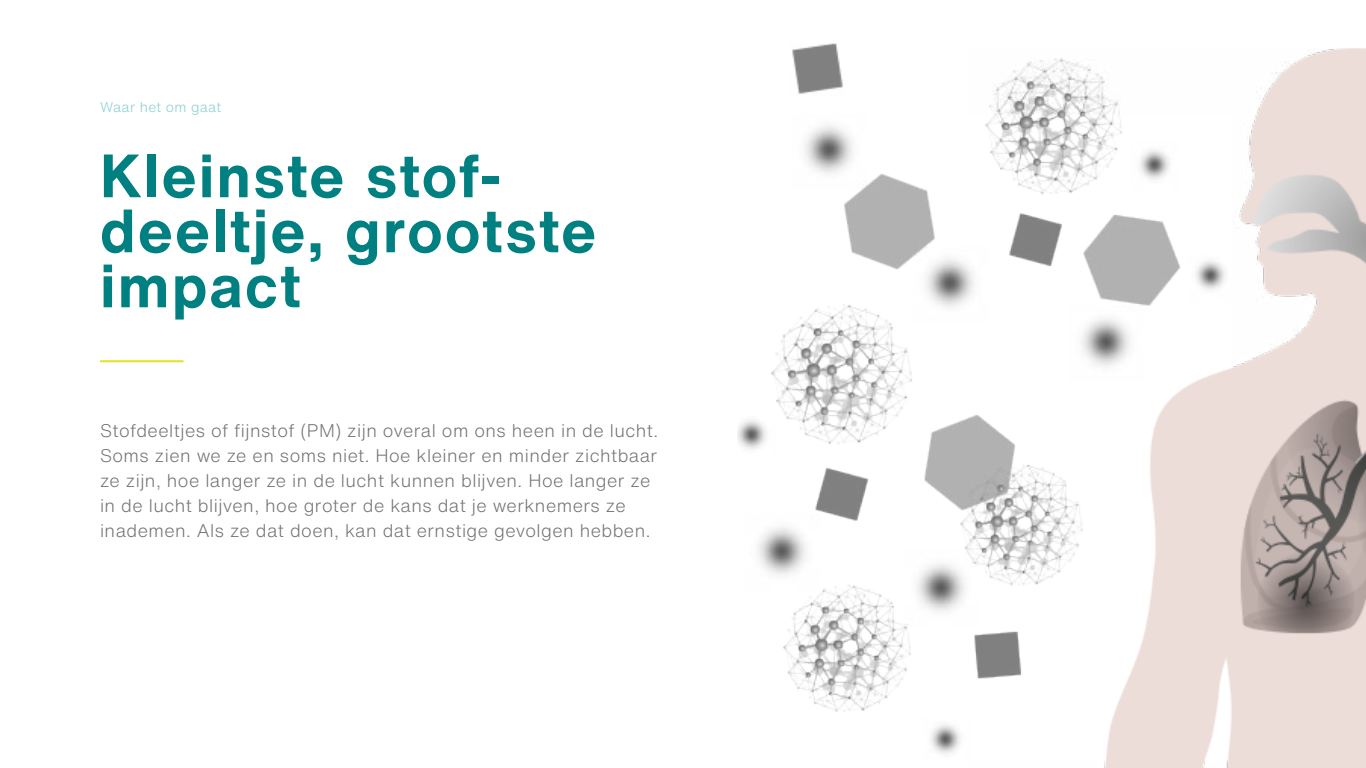
<style>
.page{position:relative;width:1366px;height:768px;background:#fff}
.page>*{position:absolute;margin:0;border:0;box-sizing:border-box;transform-origin:0 0}
.t1{font:700 60px/55px "Helvetica Now Text";letter-spacing:.035em;color:#008080}
.t2{font:300 18px/25px "Helvetica Now Text";letter-spacing:.025em;color:#707070}
.t3{font:300 14px "Helvetica Now Text";letter-spacing:.02em;color:#88cdd3}
</style>
<div class="page">
<img style="left:737px;top:43px;width:629px;height:725px">
<hr style="left:100px;top:360px;width:84px;height:2px;background:#e2e224">
<p class="t3" style="left:100px;top:97px;width:123px">Waar het om gaat</p>
<h1 class="t1" style="left:100px;top:147px;width:498px">Kleinste stof&shy;deeltje, grootste impact</h1>
<p class="t2" style="left:100px;top:418px;width:560px">Stofdeeltjes of fijnstof (PM) zijn overal om ons heen in de lucht.<br>Soms zien we ze en soms niet. Hoe kleiner en minder zichtbaar ze zijn, hoe langer ze in de lucht kunnen blijven. Hoe langer ze in de lucht blijven, hoe groter de kans dat je werknemers ze inademen. Als ze dat doen, kan dat ernstige gevolgen hebben.</p>
</div>
